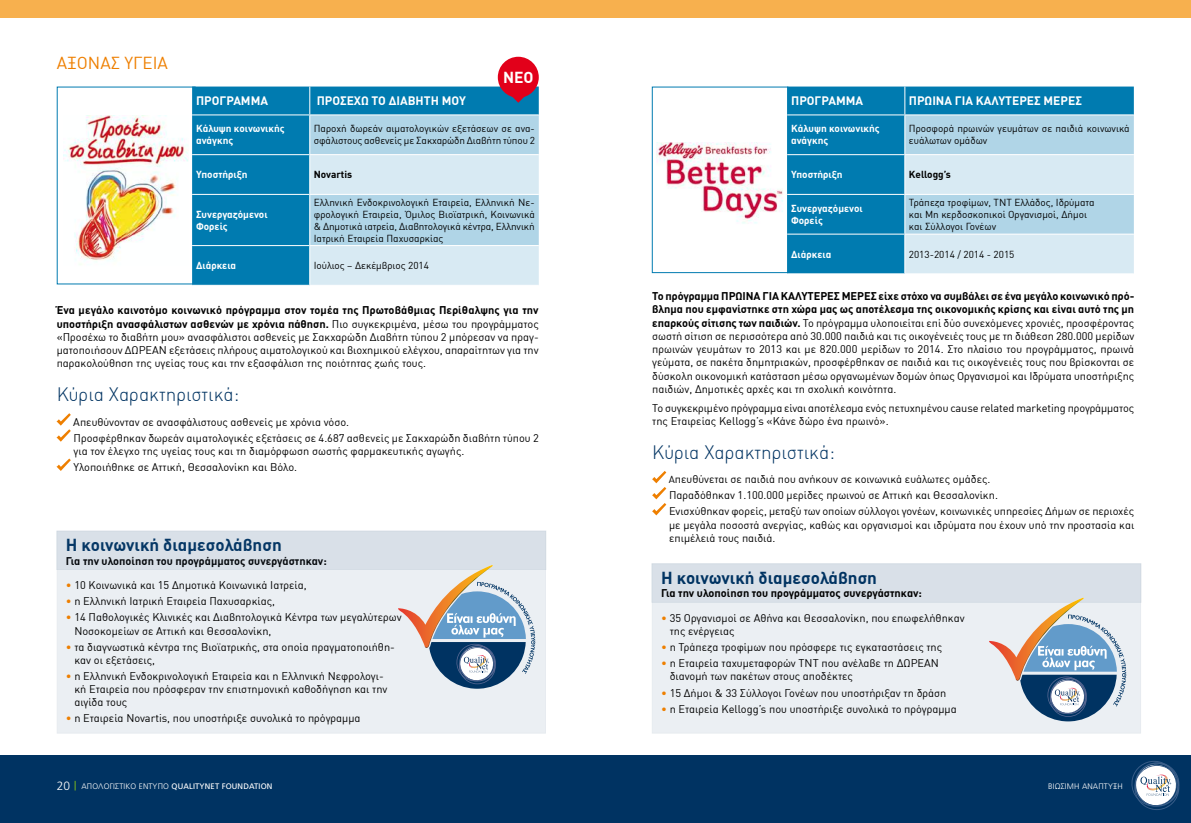
<style>
.page{position:relative;width:1191px;height:823px;background:#fff}
.page>*{position:absolute;margin:0;border:0;box-sizing:border-box;transform-origin:0 0}
.t1{font:300 19px "DIN Greek";color:#003362}
.t2{font:700 17px "DIN Greek";color:#003362}
.t3{font:17px "DIN Greek";color:#ee7f00}
.t4{font:700 15.6px "DIN Greek";color:#fff}
.t5{font:700 12px "DIN Greek";color:#fff}
.t6{font:11px/13.2px "DIN Greek";color:#000}
.t7{font:700 11px "DIN Greek";color:#000}
.t8{font:10px/12px "DIN Greek";color:#000}
.t9{font:700 10px/12px "DIN Greek";color:#fff}
.t10{font:700 10px "DIN Greek";color:#000}
.t11{font:8px "PF Catalog";letter-spacing:.02em;color:#fff}
.t12{font:300 8px "PF Catalog";letter-spacing:.02em;color:#fff}
.s1{font-weight:700}
.s2{color:#ee7f00}
.s3{font-weight:300;font-size:12px}
.s4{font-weight:300}
.s5{font-size:10px}
</style>
<div class="page">
<div style="left:0;top:754px;width:1191px;height:68px;background:#003362"></div>
<svg style="left:1131px;top:761px;width:49px;height:48px"></svg>
<div style="left:652px;top:563px;width:489px;height:170px;background:#ebeff3"></div>
<div style="left:652px;top:563px;width:489px;height:39px;background:#d9e0e8"></div>
<svg style="left:57px;top:413px;width:14px;height:28px"></svg>
<svg style="left:57px;top:458px;width:14px;height:12px"></svg>
<svg style="left:652px;top:471px;width:14px;height:44px"></svg>
<img style="left:63px;top:115px;width:125px;height:150px">
<div style="left:192px;top:86px;width:117px;height:198px;background:#007bb0"></div>
<hr style="left:192px;top:114px;width:118px;height:1px;background:#fff">
<hr style="left:192px;top:154px;width:118px;height:1px;background:#fff">
<hr style="left:192px;top:194px;width:118px;height:1px;background:#fff">
<hr style="left:192px;top:245px;width:118px;height:1px;background:#fff">
<div style="left:57px;top:530px;width:489px;height:203px;background:#ebeff3"></div>
<div style="left:652px;top:86px;width:136px;height:187px;border:1px solid #007bb0"></div>
<img style="left:656px;top:142px;width:127px;height:82px">
<div style="left:787px;top:86px;width:117px;height:187px;background:#007bb0"></div>
<svg style="left:904px;top:86px;width:229px;height:187px;background:#a7d0e4"></svg>
<hr style="left:904px;top:115px;width:1px;height:39px;background:#fff">
<hr style="left:904px;top:155px;width:1px;height:39px;background:#fff">
<hr style="left:904px;top:195px;width:1px;height:38px;background:#fff">
<hr style="left:904px;top:234px;width:1px;height:39px;background:#fff">
<hr style="left:787px;top:114px;width:118px;height:1px;background:#fff">
<hr style="left:787px;top:154px;width:118px;height:1px;background:#fff">
<hr style="left:787px;top:194px;width:118px;height:1px;background:#fff">
<hr style="left:787px;top:233px;width:118px;height:1px;background:#fff">
<hr style="left:905px;top:114px;width:228px;height:1px;background:#fff">
<hr style="left:905px;top:154px;width:228px;height:1px;background:#fff">
<hr style="left:905px;top:194px;width:228px;height:1px;background:#fff">
<hr style="left:905px;top:233px;width:228px;height:1px;background:#fff">
<div style="left:498px;top:57px;width:41px;height:41px;background:#e2001a;border-radius:50%"></div>
<svg style="left:309px;top:86px;width:230px;height:199px;background:#aad0e3"></svg>
<div style="left:57px;top:530px;width:489px;height:39px;background:#d9e0e8"></div>
<svg style="left:397px;top:565px;width:138px;height:123px"></svg>
<div style="left:0;top:0;width:1191px;height:17px;background:#f7b04e"></div>
<svg style="left:988px;top:597px;width:138px;height:124px"></svg>
<h2 class="t3" style="left:57px;top:53px;width:113px">ΑΞΟΝΑΣ ΥΓΕΙΑ</h2>
<h3 class="t4" style="left:503px;top:68px;width:32px">NEO</h3>
<p class="t5" style="left:196px;top:94px;width:73px">ΠΡΟΓΡΑΜΜΑ</p>
<p class="t5" style="left:317px;top:94px;width:151px">ΠΡΟΣΕΧΩ ΤΟ ΔΙΑΒΗΤΗ ΜΟΥ</p>
<p class="t9" style="left:196px;top:122px;width:90px">Κάλυψη κοινωνικής ανάγκης</p>
<p class="t8" style="left:314px;top:123px;width:223px">Παροχή δωρεάν αιματολογικών εξετάσεων σε ανα&shy;σφάλιστους ασθενείς με Σακχαρώδη Διαβήτη τύπου 2</p>
<p class="t9" style="left:196px;top:168px;width:53px">Υποστήριξη</p>
<p class="t10" style="left:314px;top:168px;width:40px">Novartis</p>
<p class="t9" style="left:196px;top:208px;width:73px">Συνεργαζόμενοι<br>Φορείς</p>
<p class="t8" style="left:314px;top:196px;width:222px;text-align:justify">Ελληνική Ενδοκρινολογική Εταιρεία, Ελληνική Νε&shy;φρολογική Εταιρεία, Όμιλος Βιοϊατρική, Κοινωνικά &amp; Δημοτικά ιατρεία, Διαβητολογικά κέντρα, Ελληνική Ιατρική Εταιρεία Παχυσαρκίας</p>
<p class="t9" style="left:196px;top:259px;width:42px">Διάρκεια</p>
<p class="t8" style="left:314px;top:259px;width:117px">Ιούλιος – Δεκέμβριος 2014</p>
<p class="t6" style="left:57px;top:304px;width:483px;text-align:justify"><span class="s1">Ένα μεγάλο καινοτόμο κοινωνικό πρόγραμμα στον τομέα της Πρωτοβάθμιας Περίθαλψης για την υποστήριξη ανασφάλιστων ασθενών με χρόνια πάθηση.</span> Πιο συγκεκριμένα, μέσω του προγράμματος «Προσέχω το διαβήτη μου» ανασφάλιστοι ασθενείς με Σακχαρώδη Διαβήτη τύπου 2 μπόρεσαν να πραγ&shy;ματοποιήσουν ΔΩΡΕΑΝ εξετάσεις πλήρους αιματολογικού και βιοχημικού ελέγχου, απαραίτητων για την παρακολούθηση της υγείας τους και την εξασφάλιση της ποιότητας ζωής τους.</p>
<h1 class="t1" style="left:57px;top:383px;width:184px">Κύρια Χαρακτηριστικά:</h1>
<p class="t6" style="left:73px;top:413px;width:467px;line-height:16px">Απευθύνονταν σε ανασφάλιστους ασθενείς με χρόνια νόσο.<br>Προσφέρθηκαν δωρεάν αιματολογικές εξετάσεις σε 4.687 ασθενείς με Σακχαρώδη διαβήτη τύπου 2</p>
<p class="t6" style="left:74px;top:442px;width:392px;line-height:16px">για τον έλεγχο της υγείας τους και τη διαμόρφωση σωστής φαρμακευτικής αγωγής.<br>Υλοποιήθηκε σε Αττική, Θεσσαλονίκη και Βόλο.</p>
<h2 class="t2" style="left:66px;top:535px;width:217px">Η κοινωνική διαμεσολάβηση</h2>
<p class="t7" style="left:66px;top:554px;width:262px">Για την υλοποίηση του προγράμματος συνεργάστηκαν:</p>
<p class="t6" style="left:66px;top:578px;width:242px"><span class="s2">•</span> 10 Κοινωνικά και 15 Δημοτικά Κοινωνικά Ιατρεία,</p>
<p class="t6" style="left:66px;top:594px;width:211px"><span class="s2">•</span> η Ελληνική Ιατρική Εταιρεία Παχυσαρκίας,</p>
<p class="t6" style="left:74px;top:610px;width:329px;text-indent:-9px"><span class="s2">•</span> 14 Παθολογικές Κλινικές και Διαβητολογικά Κέντρα των μεγαλύτερων<br>Νοσοκομείων σε Αττική και Θεσσαλονίκη,</p>
<p class="t6" style="left:74px;top:639px;width:322px;text-indent:-9px"><span class="s2">•</span> τα διαγνωστικά κέντρα της Βιοϊατρικής, στα οποία πραγματοποιήθη&shy;καν οι εξετάσεις,</p>
<p class="t6" style="left:74px;top:669px;width:314px;text-indent:-9px"><span class="s2">•</span> η Ελληνική Ενδοκρινολογική Εταιρεία και η Ελληνική Νεφρολογι&shy;κή Εταιρεία που πρόσφεραν την επιστημονική καθοδήγηση και την αιγίδα τους</p>
<p class="t6" style="left:66px;top:711px;width:296px"><span class="s2">•</span> η Εταιρεία Novartis, που υποστήριξε συνολικά το πρόγραμμα</p>
<p class="t11" style="left:57px;top:780px;width:217px"><span class="s3">20</span> <span class="s4">ΑΠΟΛΟΓΙΣΤΙΚΟ ΕΝΤΥΠΟ</span> QUALITYNET FOUNDATION</p>
<p class="t5" style="left:791px;top:94px;width:73px">ΠΡΟΓΡΑΜΜΑ</p>
<p class="t5" style="left:909px;top:94px;width:175px">ΠΡΩΙΝΑ ΓΙΑ ΚΑΛΥΤΕΡΕΣ ΜΕΡΕΣ</p>
<p class="t9" style="left:791px;top:122px;width:90px">Κάλυψη κοινωνικής ανάγκης</p>
<p class="t8" style="left:909px;top:123px;width:222px">Προσφορά πρωινών γευμάτων σε παιδιά κοινωνικά ευάλωτων ομάδων</p>
<p class="t9" style="left:791px;top:168px;width:53px">Υποστήριξη</p>
<p class="t10" style="left:909px;top:168px;width:44px">Kellogg’s</p>
<p class="t9" style="left:791px;top:202px;width:73px">Συνεργαζόμενοι<br>Φορείς</p>
<p class="t8" style="left:909px;top:196px;width:187px">Τράπεζα τροφίμων, ΤΝΤ Ελλάδος, Ιδρύματα και Μη κερδοσκοπικοί Οργανισμοί, Δήμοι και Σύλλογοι Γονέων</p>
<p class="t9" style="left:791px;top:248px;width:42px">Διάρκεια</p>
<p class="t8" style="left:909px;top:248px;width:107px">2013-2014 / 2014 - 2015</p>
<p class="t6" style="left:652px;top:289px;width:484px;text-align:justify"><span class="s1">Το πρόγραμμα ΠΡΩΙΝΑ ΓΙΑ ΚΑΛΥΤΕΡΕΣ ΜΕΡΕΣ είχε στόχο να συμβάλει σε ένα μεγάλο κοινωνικό πρό&shy;βλημα που εμφανίστηκε στη χώρα μας ως αποτέλεσμα της οικονομικής κρίσης και είναι αυτό της μη επαρκούς σίτισης των παιδιών.</span> Το πρόγραμμα υλοποιείται επί δύο συνεχόμενες χρονιές, προσφέροντας σωστή σίτιση σε περισσότερα από 30.000 παιδιά και τις οικογένειές τους με τη διάθεση 280.000 μερίδων πρωινών γευμάτων το 2013 και με 820.000 μερίδων το 2014. Στο πλαίσιο του προγράμματος, πρωινά γεύματα, σε πακέτα δημητριακών, προσφέρθηκαν σε παιδιά και τις οικογένειές τους που βρίσκονται σε δύσκολη οικονομική κατάσταση μέσω οργανωμένων δομών όπως Οργανισμοί και Ιδρύματα υποστήριξης παιδιών, Δημοτικές αρχές και τη σχολική κοινότητα.</p>
<p class="t6" style="left:652px;top:401px;width:483px">Το συγκεκριμένο πρόγραμμα είναι αποτέλεσμα ενός πετυχημένου cause related marketing προγράμματος της Εταιρείας Kellogg’s «Κάνε δώρο ένα πρωινό».</p>
<h1 class="t1" style="left:652px;top:441px;width:184px">Κύρια Χαρακτηριστικά:</h1>
<p class="t6" style="left:669px;top:471px;width:467px;line-height:16px"><span class="s5">Α</span>πευθύνεται σε παιδιά που ανήκουν σε κοινωνικά ευάλωτες ομάδες.<br>Παραδόθηκαν 1.100.000 μερίδες πρωινού σε Αττική και Θεσσαλονίκη.<br>Ενισχύθηκαν φορείς, μεταξύ των οποίων σύλλογοι γονέων, κοινωνικές υπηρεσίες Δήμων σε περιοχές</p>
<p class="t6" style="left:669px;top:518px;width:467px">με μεγάλα ποσοστά ανεργίας, καθώς και οργανισμοί και ιδρύματα που έχουν υπό την προστασία και επιμέλειά τους παιδιά.</p>
<h2 class="t2" style="left:661px;top:567px;width:217px">Η κοινωνική διαμεσολάβηση</h2>
<p class="t7" style="left:661px;top:586px;width:262px">Για την υλοποίηση του προγράμματος συνεργάστηκαν:</p>
<p class="t6" style="left:669px;top:611px;width:296px;text-indent:-9px"><span class="s2">•</span> 35 Οργανισμοί σε Αθήνα και Θεσσαλονίκη, που επωφελήθηκαν της ενέργειας</p>
<p class="t6" style="left:661px;top:640px;width:283px"><span class="s2">•</span> η Τράπεζα τροφίμων που πρόσφερε τις εγκαταστάσεις της</p>
<p class="t6" style="left:669px;top:656px;width:271px;text-indent:-9px"><span class="s2">•</span> η Εταιρεία ταχυμεταφορών ΤΝΤ που ανέλαβε τη ΔΩΡΕΑΝ διανομή των πακέτων στους αποδέκτες</p>
<p class="t6" style="left:661px;top:685px;width:287px"><span class="s2">•</span> 15 Δήμοι &amp; 33 Σύλλογοι Γονέων που υποστήριξαν τη δράση</p>
<p class="t6" style="left:661px;top:701px;width:297px"><span class="s2">•</span> η Εταιρεία Kellogg’s που υποστήριξε συνολικά το πρόγραμμα</p>
<p class="t12" style="left:1048px;top:780px;width:76px">ΒΙΩΣΙΜΗ ΑΝΑΠΤΥΞΗ</p>
</div>
